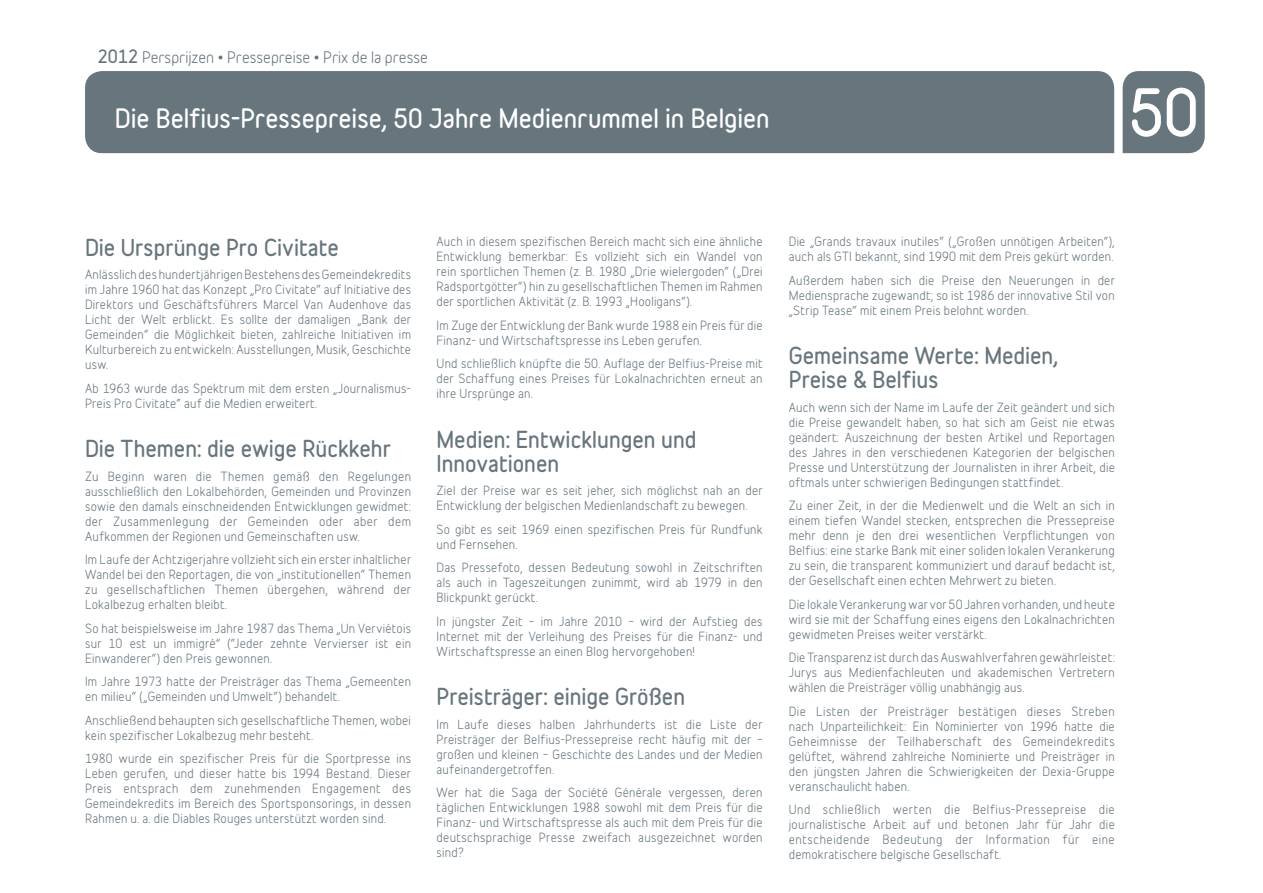
<style>
.page{position:relative;width:1263px;height:893px;background:#fff}
.page>*{position:absolute;margin:0;border:0;box-sizing:border-box;transform-origin:0 0}
.t1{font:700 58.5px "Belfius Alternative";color:#fff}
.Titel_hoofdstuk{font:700 24px "Belfius Normal";color:#fff}
.Titel1{font:700 21px/24px "Belfius Alternative";color:#67757d}
.t2{font:15px "Belfius Normal";color:#67757d}
.Tekst{font:12px/15px "Belfius Alternative";letter-spacing:.025em;color:#67757d;text-align:justify}
.s1{font-weight:700;font-size:16.5px}
</style>
<div class="page">
<div style="left:85px;top:71px;width:1029px;height:82px;background:#67757d"></div>
<div style="left:1123px;top:71px;width:82px;height:82px;background:#67757d"></div>
<p class="t2" style="left:98px;top:44px;width:332px"><span class="s1">2012</span> Persprijzen • Pressepreise • Prix de la presse</p>
<p class="Titel_hoofdstuk" style="left:115px;top:99px;width:656px">Die Belfius-Pressepreise, 50 Jahre Medienrummel in Belgien</p>
<h1 class="t1" style="left:1129px;top:67px;width:72px">50</h1>
<p class="Titel1" style="left:85px;top:235px;width:255px">Die Ursprünge Pro Civitate</p>
<p class="Tekst" style="left:85px;top:266px;width:327px">Anlässlich des hundertjährigen Bestehens des Gemeindekredits im Jahre 1960 hat das Konzept „Pro Civitate“ auf Initiative des Direktors und Geschäftsführers Marcel Van Audenhove das Licht der Welt erblickt. Es sollte der damaligen „Bank der Gemeinden“ die Möglichkeit bieten, zahlreiche Initiativen im Kulturbereich zu entwickeln: Ausstellungen, Musik, Geschichte usw.</p>
<p class="Tekst" style="left:85px;top:380px;width:327px">Ab 1963 wurde das Spektrum mit dem ersten „Journalismus-<br>Preis Pro Civitate“ auf die Medien erweitert.</p>
<p class="Titel1" style="left:85px;top:436px;width:307px">Die Themen: die ewige Rückkehr</p>
<p class="Tekst" style="left:85px;top:468px;width:327px">Zu Beginn waren die Themen gemäß den Regelungen ausschließlich den Lokalbehörden, Gemeinden und Provinzen sowie den damals einschneidenden Entwicklungen gewidmet: der Zusammenlegung der Gemeinden oder aber dem Aufkommen der Regionen und Gemeinschaften usw.</p>
<p class="Tekst" style="left:85px;top:551px;width:327px">Im Laufe der Achtzigerjahre vollzieht sich ein erster inhaltlicher Wandel bei den Reportagen, die von „institutionellen“ Themen zu gesellschaftlichen Themen übergehen, während der Lokalbezug erhalten bleibt.</p>
<p class="Tekst" style="left:85px;top:620px;width:328px">So hat beispielsweise im Jahre 1987 das Thema „Un Verviétois sur 10 est un immigré” (“Jeder zehnte Vervierser ist ein Einwanderer“) den Preis gewonnen.</p>
<p class="Tekst" style="left:85px;top:673px;width:327px">Im Jahre 1973 hatte der Preisträger das Thema „Gemeenten en milieu“ („Gemeinden und Umwelt“) behandelt.</p>
<p class="Tekst" style="left:85px;top:712px;width:327px">Anschließend behaupten sich gesellschaftliche Themen, wobei kein spezifischer Lokalbezug mehr besteht.</p>
<p class="Tekst" style="left:85px;top:750px;width:327px">1980 wurde ein spezifischer Preis für die Sportpresse ins Leben gerufen, und dieser hatte bis 1994 Bestand. Dieser Preis entsprach dem zunehmenden Engagement des Gemeindekredits im Bereich des Sportsponsorings, in dessen Rahmen u. a. die Diables Rouges unterstützt worden sind.</p>
<p class="Tekst" style="left:437px;top:233px;width:327px">Auch in diesem spezifischen Bereich macht sich eine ähnliche Entwicklung bemerkbar: Es vollzieht sich ein Wandel von rein sportlichen Themen (z. B. 1980 „Drie wielergoden“ („Drei Radsportgötter“) hin zu gesellschaftlichen Themen im Rahmen der sportlichen Aktivität (z. B. 1993 „Hooligans“).</p>
<p class="Tekst" style="left:437px;top:316px;width:327px">Im Zuge der Entwicklung der Bank wurde 1988 ein Preis für die<br>Finanz- und Wirtschaftspresse ins Leben gerufen.</p>
<p class="Tekst" style="left:437px;top:355px;width:327px">Und schließlich knüpfte die 50. Auflage der Belfius-Preise mit der Schaffung eines Preises für Lokalnachrichten erneut an ihre Ursprünge an.</p>
<p class="Titel1" style="left:437px;top:427px;width:261px">Medien: Entwicklungen und<br>Innovationen</p>
<p class="Tekst" style="left:437px;top:482px;width:327px">Ziel der Preise war es seit jeher, sich möglichst nah an der<br>Entwicklung der belgischen Medienlandschaft zu bewegen.</p>
<p class="Tekst" style="left:437px;top:520px;width:328px">So gibt es seit 1969 einen spezifischen Preis für Rundfunk und Fernsehen.</p>
<p class="Tekst" style="left:437px;top:559px;width:327px">Das Pressefoto, dessen Bedeutung sowohl in Zeitschriften als auch in Tageszeitungen zunimmt, wird ab 1979 in den Blickpunkt gerückt.</p>
<p class="Tekst" style="left:437px;top:612px;width:327px">In jüngster Zeit – im Jahre 2010 – wird der Aufstieg des Internet mit der Verleihung des Preises für die Finanz- und Wirtschaftspresse an einen Blog hervorgehoben!</p>
<p class="Titel1" style="left:437px;top:684px;width:250px">Preisträger: einige Größen</p>
<p class="Tekst" style="left:437px;top:715px;width:327px">Im Laufe dieses halben Jahrhunderts ist die Liste der Preisträger der Belfius-Pressepreise recht häufig mit der – großen und kleinen – Geschichte des Landes und der Medien aufeinandergetroffen.</p>
<p class="Tekst" style="left:437px;top:784px;width:328px">Wer hat die Saga der Société Générale vergessen, deren täglichen Entwicklungen 1988 sowohl mit dem Preis für die Finanz- und Wirtschaftspresse als auch mit dem Preis für die deutschsprachige Presse zweifach ausgezeichnet worden sind?</p>
<p class="Tekst" style="left:789px;top:233px;width:327px">Die „Grands travaux inutiles“ („Großen unnötigen Arbeiten“), auch als GTI bekannt, sind 1990 mit dem Preis gekürt worden.</p>
<p class="Tekst" style="left:789px;top:271px;width:327px">Außerdem haben sich die Preise den Neuerungen in der Mediensprache zugewandt; so ist 1986 der innovative Stil von „Strip Tease“ mit einem Preis belohnt worden.</p>
<p class="Titel1" style="left:789px;top:343px;width:271px">Gemeinsame Werte: Medien,<br>Preise &amp; Belfius</p>
<p class="Tekst" style="left:789px;top:398px;width:328px">Auch wenn sich der Name im Laufe der Zeit geändert und sich die Preise gewandelt haben, so hat sich am Geist nie etwas geändert: Auszeichnung der besten Artikel und Reportagen des Jahres in den verschiedenen Kategorien der belgischen Presse und Unterstützung der Journalisten in ihrer Arbeit, die oftmals unter schwierigen Bedingungen stattfindet.</p>
<p class="Tekst" style="left:789px;top:497px;width:328px">Zu einer Zeit, in der die Medienwelt und die Welt an sich in einem tiefen Wandel stecken, entsprechen die Pressepreise mehr denn je den drei wesentlichen Verpflichtungen von Belfius: eine starke Bank mit einer soliden lokalen Verankerung zu sein, die transparent kommuniziert und darauf bedacht ist, der Gesellschaft einen echten Mehrwert zu bieten.</p>
<p class="Tekst" style="left:789px;top:595px;width:327px">Die lokale Verankerung war vor 50 Jahren vorhanden, und heute wird sie mit der Schaffung eines eigens den Lokalnachrichten gewidmeten Preises weiter verstärkt.</p>
<p class="Tekst" style="left:789px;top:649px;width:327px">Die Transparenz ist durch das Auswahlverfahren gewährleistet:<br>Jurys aus Medienfachleuten und akademischen Vertretern wählen die Preisträger völlig unabhängig aus.</p>
<p class="Tekst" style="left:789px;top:702px;width:327px">Die Listen der Preisträger bestätigen dieses Streben nach Unparteilichkeit: Ein Nominierter von 1996 hatte die Geheimnisse der Teilhaberschaft des Gemeindekredits gelüftet, während zahlreiche Nominierte und Preisträger in den jüngsten Jahren die Schwierigkeiten der Dexia-Gruppe veranschaulicht haben.</p>
<p class="Tekst" style="left:789px;top:801px;width:327px">Und schließlich werten die Belfius-Pressepreise die journalistische Arbeit auf und betonen Jahr für Jahr die entscheidende Bedeutung der Information für eine demokratischere belgische Gesellschaft.</p>
</div>
